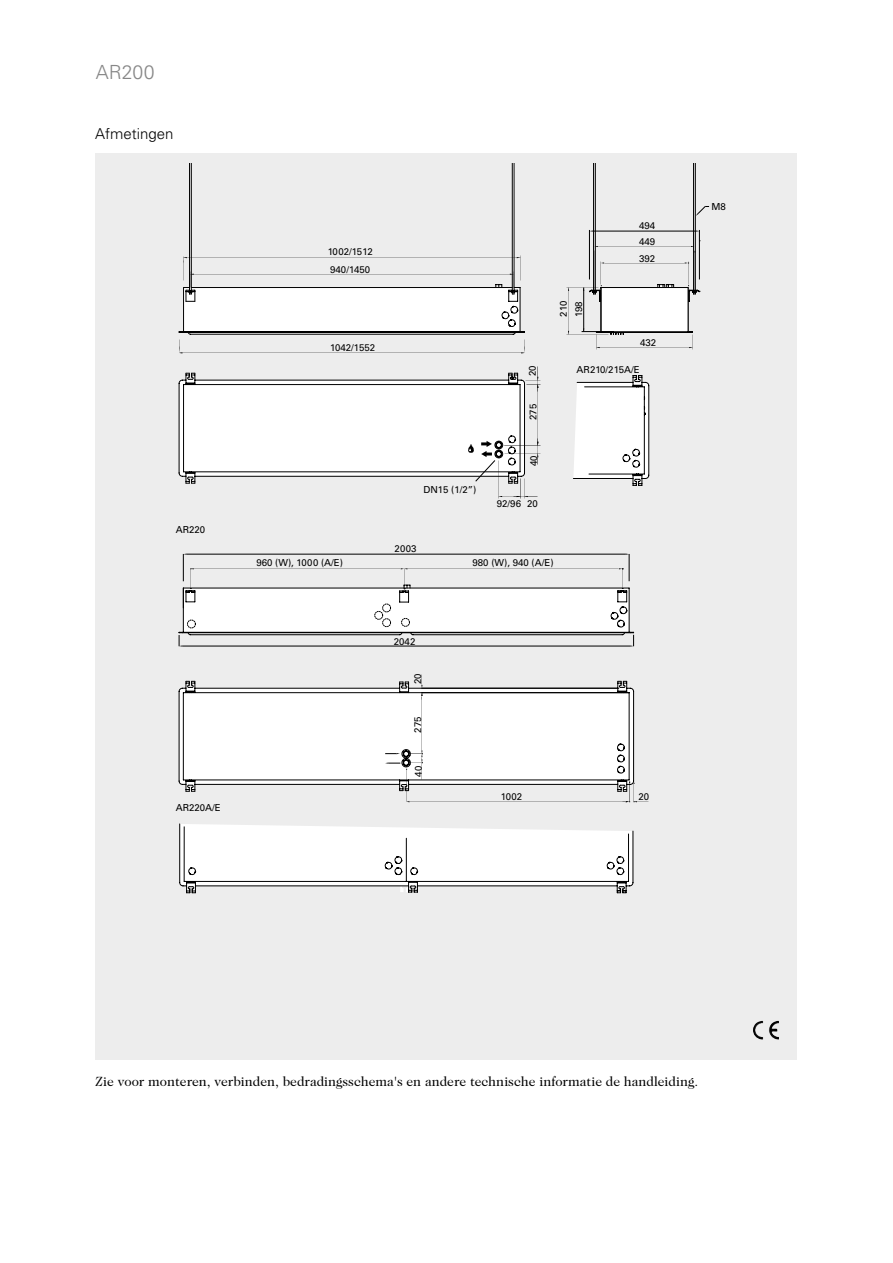
<style>
.page{position:relative;width:893px;height:1263px;background:#fff}
.page>*{position:absolute;margin:0;border:0;box-sizing:border-box;transform-origin:0 0}
.t1{font:300 19.5px "Univers";color:#878787}
.t2{font:300 15px "Univers";color:#000}
.t3{font:13.5px "Caslon Two Twenty Four";color:#000}
.t4{font:9.6px/16.5px "Univers";color:#000}
</style>
<div class="page">
<div style="left:96px;top:153px;width:701px;height:906px;background:#ededed"></div>
<img style="left:753px;top:1021px;width:26px;height:18px">
<svg style="left:697px;top:206px;width:8px;height:9px"></svg>
<svg style="left:188px;top:164px;width:509px;height:617px"></svg>
<hr style="left:514px;top:164px;width:1px;height:127px;background:#000">
<hr style="left:512px;top:164px;width:1px;height:127px;background:#000">
<svg style="left:184px;top:287px;width:334px;height:46px"></svg>
<svg style="left:179px;top:681px;width:455px;height:111px"></svg>
<svg style="left:185px;top:290px;width:442px;height:498px"></svg>
<svg style="left:573px;top:375px;width:76px;height:111px"></svg>
<svg style="left:183px;top:585px;width:441px;height:50px;background:#e9e9e9"></svg>
<svg style="left:179px;top:823px;width:454px;height:70px"></svg>
<div style="left:601px;top:287px;width:87px;height:45px;background:#fff;border:1px solid #000"></div>
<svg style="left:179px;top:373px;width:345px;height:111px;background:#eee"></svg>
<h1 class="t1" style="left:96px;top:61px;width:60px">AR200</h1>
<h2 class="t2" style="left:95px;top:125px;width:80px">Afmetingen</h2>
<p class="t4" style="left:176px;top:522px;width:31px">AR220</p>
<p class="t4" style="left:176px;top:799px;width:47px">AR220A/E</p>
<p class="t4" style="left:328px;top:243px;width:47px;line-height:17.4px">1002/1512<br>940/1450</p>
<p class="t4" style="left:330px;top:339px;width:46px">1042/1552</p>
<p class="t4" style="left:423px;top:481px;width:54px">DN15 (1/2”)</p>
<p class="t4" style="left:524px;top:376px;width:12px;rotate:-90deg">20</p>
<p class="t4" style="left:525px;top:420px;width:18px;rotate:-90deg">275</p>
<p class="t4" style="left:525px;top:466px;width:12px;rotate:-90deg">40</p>
<p class="t4" style="left:497px;top:496px;width:42px">92/96 20</p>
<p class="t4" style="left:639px;top:217px;width:18px;text-align:justify">494<br>449<br>392</p>
<p class="t4" style="left:555px;top:316px;width:17px;rotate:-90deg">210</p>
<p class="t4" style="left:571px;top:317px;width:17px;rotate:-90deg">198</p>
<p class="t4" style="left:640px;top:335px;width:18px">432</p>
<p class="t4" style="left:577px;top:361px;width:65px">AR210/215A/E</p>
<p class="t4" style="left:395px;top:541px;width:23px">2003</p>
<p class="t4" style="left:256px;top:555px;width:88px">960 (W), 1000 (A/E)</p>
<p class="t4" style="left:473px;top:555px;width:83px">980 (W), 940 (A/E)</p>
<p class="t4" style="left:394px;top:634px;width:23px">2042</p>
<p class="t4" style="left:409px;top:684px;width:12px;rotate:-90deg">20</p>
<p class="t4" style="left:409px;top:733px;width:18px;rotate:-90deg">275</p>
<p class="t4" style="left:410px;top:777px;width:12px;rotate:-90deg">40</p>
<p class="t4" style="left:501px;top:788px;width:23px">1002</p>
<p class="t4" style="left:638px;top:788px;width:12px">20</p>
<p class="t4" style="left:711px;top:198px;width:16px">M8</p>
<h3 class="t3" style="left:95px;top:1074px;width:604px">Zie voor monteren, verbinden, bedradingsschema's en andere technische informatie de handleiding.</h3>
</div>
